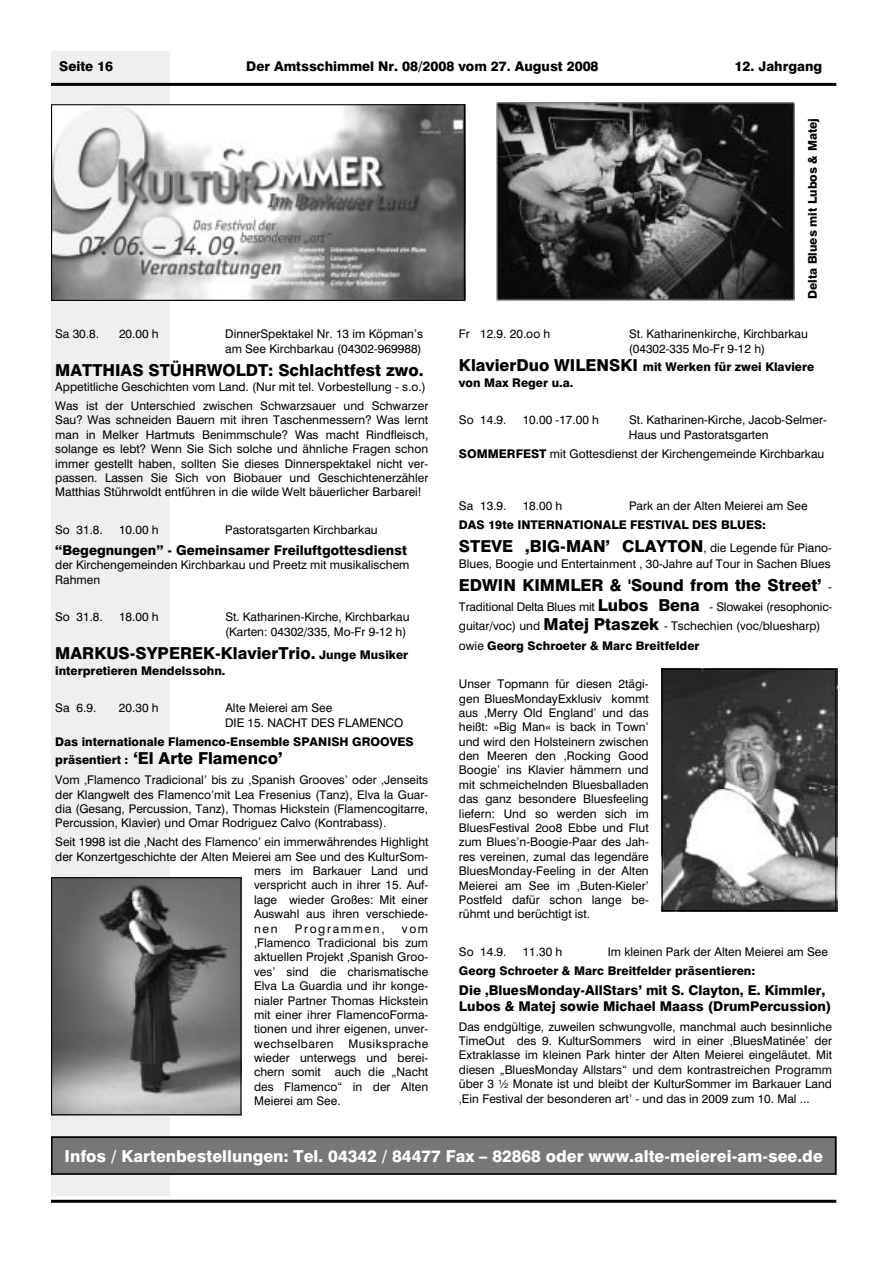
<style>
.page{position:relative;width:893px;height:1263px;background:#fff}
.page>*{position:absolute;margin:0;border:0;box-sizing:border-box;transform-origin:0 0}
.t1{font:16.5px "Swis 721 Hv BT";color:#000}
.t2{font:16.5px "Swis 721 Hv BT";color:#fff}
.t3{font:13.5px/16.2px "Swis 721 Hv BT";color:#000}
.t4{font:12px/14.4px "Swis 721 BT";color:#000}
.t5{font:12px/15.5px "Swis 721 Hv BT";color:#000}
.t6{font:12px "Swis 721 BT";letter-spacing:.14em;color:#000}
.s1{font-size:12px}
.s2{font-size:16.5px}
.s3{font-family:"Swis 721 Hv BT"}
.s4{font-family:"Swis 721 BT";font-size:12px}
.s5{font-family:"Swis 721 Hv BT";font-size:16.5px}
.s6{font-family:"Swis 721 BT"}
</style>
<div class="page">
<div style="left:51px;top:51px;width:119px;height:1144px;background:#efefef"></div>
<hr style="left:51px;top:1200px;width:785px;height:3px;background:#000">
<hr style="left:51px;top:83px;width:785px;height:3px;background:#000">
<svg style="left:51px;top:1136px;width:785px;height:39px;background:#6d6d6d"></svg>
<svg style="left:51px;top:104px;width:414px;height:197px"></svg>
<img style="left:496px;top:103px;width:299px;height:198px">
<svg style="left:51px;top:877px;width:190px;height:238px;background:#707070"></svg>
<svg style="left:661px;top:669px;width:175px;height:242px;background:#696969"></svg>
<p class="t3" style="left:59px;top:60px;width:56px">Seite 16</p>
<p class="t3" style="left:246px;top:60px;width:354px">Der Amtsschimmel Nr. 08/2008 vom 27. August 2008</p>
<p class="t3" style="left:734px;top:60px;width:89px">12. Jahrgang</p>
<p class="t4" style="left:55px;top:328px;width:45px">Sa 30.8.</p>
<p class="t4" style="left:119px;top:328px;width:41px">20.00 h</p>
<p class="t4" style="left:225px;top:328px;width:199px">DinnerSpektakel Nr. 13 im Köpman’s am See Kirchbarkau (04302-969988)</p>
<h1 class="t1" style="left:55px;top:364px;width:370px">MATTHIAS STÜHRWOLDT: Schlachtfest zwo.</h1>
<p class="t4" style="left:55px;top:379px;width:374px;line-height:18.8px">Appetitliche Geschichten vom Land. (Nur mit tel. Vorbestellung - s.o.)<br>Was ist der Unterschied zwischen Schwarzsauer und Schwarzer</p>
<p class="t4" style="left:55px;top:414px;width:374px;text-align:justify">Sau? Was schneiden Bauern mit ihren Taschenmessern? Was lernt man in Melker Hartmuts Benimmschule? Was macht Rindfleisch, solange es lebt? Wenn Sie Sich solche und ähnliche Fragen schon immer gestellt haben, sollten Sie dieses Dinnerspektakel nicht ver&shy;passen. Lassen Sie Sich von Biobauer und Geschichtenerzähler Matthias Stührwoldt entführen in die wilde Welt bäuerlicher Barbarei!</p>
<p class="t4" style="left:55px;top:524px;width:49px">So 31.8.</p>
<p class="t4" style="left:119px;top:524px;width:41px">10.00 h</p>
<p class="t4" style="left:225px;top:524px;width:154px">Pastoratsgarten Kirchbarkau</p>
<p class="t3" style="left:55px;top:543px;width:353px">“Begegnungen” - Gemeinsamer Freiluftgottesdienst</p>
<p class="t4" style="left:55px;top:559px;width:356px">der Kirchengemeinden Kirchbarkau und Preetz mit musikalischem<br>Rahmen</p>
<p class="t4" style="left:55px;top:611px;width:49px">So 31.8.</p>
<p class="t4" style="left:119px;top:611px;width:41px">18.00 h</p>
<p class="t4" style="left:225px;top:611px;width:186px">St. Katharinen-Kirche, Kirchbarkau (Karten: 04302/335, Mo-Fr 9-12 h)</p>
<h1 class="t1" style="left:55px;top:647px;width:354px">MARKUS-SYPEREK-KlavierTrio. <span class="s1">Junge Musiker</span></h1>
<p class="t5" style="left:55px;top:664px;width:172px">interpretieren Mendelssohn.</p>
<p class="t4" style="left:55px;top:702px;width:43px">Sa 6.9.</p>
<p class="t4" style="left:119px;top:702px;width:41px">20.30 h</p>
<p class="t4" style="left:225px;top:702px;width:180px">Alte Meierei am See<br>DIE 15. NACHT DES FLAMENCO</p>
<p class="t5" style="left:55px;top:735px;width:360px">Das internationale Flamenco-Ensemble SPANISH GROOVES</p>
<h1 class="t1" style="left:55px;top:752px;width:229px"><span class="s1">präsentiert :</span> ‘El Arte Flamenco’</h1>
<p class="t4" style="left:55px;top:774px;width:374px;text-align:justify">Vom ‚Flamenco Tradicional’ bis zu ‚Spanish Grooves’ oder ‚Jenseits der Klangwelt des Flamenco’mit Lea Fresenius (Tanz), Elva la Guar&shy;dia (Gesang, Percussion, Tanz), Thomas Hickstein (Flamencogitarre, Percussion, Klavier) und Omar Rodriguez Calvo (Kontrabass).</p>
<p class="t4" style="left:55px;top:836px;width:375px">Seit 1998 ist die ‚Nacht des Flamenco’ ein immerwährendes Highlight</p>
<p class="t4" style="left:55px;top:850px;width:374px">der Konzertgeschichte der Alten Meierei am See und des KulturSom-</p>
<p class="t4" style="left:254px;top:865px;width:175px">mers im Barkauer Land und</p>
<p class="t4" style="left:254px;top:879px;width:175px">verspricht auch in ihrer 15. Auf-</p>
<p class="t4" style="left:254px;top:894px;width:175px">lage wieder Großes: Mit einer</p>
<p class="t4" style="left:254px;top:908px;width:176px">Auswahl aus ihren verschiede-</p>
<p class="t4" style="left:254px;top:922px;width:25px">nen</p>
<p class="t6" style="left:295px;top:924px;width:91px">Programmen,</p>
<p class="t4" style="left:254px;top:922px;width:176px;text-align:justify;text-indent:148px">vom ‚Flamenco Tradicional bis zum aktuellen Projekt ‚Spanish Groo&shy;ves’ sind die charismatische Elva La Guardia und ihr konge&shy;nialer Partner Thomas Hickstein mit einer ihrer FlamencoForma&shy;tionen und ihrer eigenen, unver&shy;wechselbaren Musiksprache wieder unterwegs und berei&shy;chern somit auch die „Nacht des Flamenco“ in der Alten Meierei am See.</p>
<p class="t5" style="left:806px;top:299px;width:182px;rotate:-90deg">Delta Blues mit Lubos &amp; Matej</p>
<p class="t4" style="left:459px;top:328px;width:93px">Fr 12.9. 20.oo h</p>
<p class="t4" style="left:629px;top:328px;width:180px">St. Katharinenkirche, Kirchbarkau (04302-335 Mo-Fr 9-12 h)</p>
<p class="t5" style="left:459px;top:361px;width:357px"><span class="s2">KlavierDuo WILENSKI</span> mit Werken für zwei Klaviere von Max Reger u.a.</p>
<p class="t4" style="left:459px;top:414px;width:49px">So 14.9.</p>
<p class="t4" style="left:522px;top:414px;width:78px">10.00 -17.00 h</p>
<p class="t4" style="left:629px;top:414px;width:199px">St. Katharinen-Kirche, Jacob-Selmer-<br>Haus und Pastoratsgarten</p>
<p class="t4" style="left:459px;top:448px;width:367px"><span class="s3">SOMMERFEST</span> mit Gottesdienst der Kirchengemeinde Kirchbarkau</p>
<p class="t4" style="left:459px;top:500px;width:49px">Sa 13.9.</p>
<p class="t4" style="left:522px;top:500px;width:41px">18.00 h</p>
<p class="t4" style="left:629px;top:500px;width:180px">Park an der Alten Meierei am See</p>
<p class="t5" style="left:459px;top:518px;width:308px">DAS 19te INTERNATIONALE FESTIVAL DES BLUES:</p>
<h1 class="t1" style="left:459px;top:540px;width:374px">STEVE ‚BIG-MAN’ CLAYTON<span class="s4">, die Legende für Piano-</span></h1>
<p class="t4" style="left:459px;top:557px;width:373px">Blues, Boogie und Entertainment , 30-Jahre auf Tour in Sachen Blues</p>
<h1 class="t1" style="left:459px;top:579px;width:374px">EDWIN KIMMLER &amp; 'Sound from the Street’ <span class="s4">-</span></h1>
<p class="t4" style="left:459px;top:598px;width:375px;line-height:19.8px">Traditional Delta Blues mit <span class="s5">Lubos Bena</span> - Slowakei (resophonic&shy;guitar/voc) und <span class="s5">Matej Ptaszek</span> - Tschechien (voc/bluesharp)</p>
<p class="t5" style="left:459px;top:640px;width:242px"><span class="s6">owie</span> Georg Schroeter &amp; Marc Breitfelder</p>
<p class="t4" style="left:459px;top:678px;width:191px;text-align:justify">Unser Topmann für diesen 2tägi&shy;gen BluesMondayExklusiv kommt aus ‚Merry Old England’ und das heißt: »Big Man« is back in Town’ und wird den Holsteinern zwischen den Meeren den ‚Rocking Good Boogie’ ins Klavier hämmern und mit schmeichelnden Bluesballaden das ganz besondere Bluesfeeling liefern: Und so werden sich im BluesFestival 2oo8 Ebbe und Flut zum Blues’n-Boogie-Paar des Jah&shy;res vereinen, zumal das legendäre BluesMonday-Feeling in der Alten Meierei am See im ‚Buten-Kieler’ Postfeld dafür schon lange be&shy;rühmt und berüchtigt ist.</p>
<p class="t4" style="left:459px;top:946px;width:49px">So 14.9.</p>
<p class="t4" style="left:522px;top:946px;width:41px">11.30 h</p>
<p class="t4" style="left:607px;top:946px;width:222px">Im kleinen Park der Alten Meierei am See</p>
<p class="t5" style="left:459px;top:964px;width:298px">Georg Schroeter &amp; Marc Breitfelder präsentieren:</p>
<p class="t3" style="left:459px;top:984px;width:374px">Die ‚BluesMonday-AllStars’ mit S. Clayton, E. Kimmler,<br>Lubos &amp; Matej sowie Michael Maass (DrumPercussion)</p>
<p class="t4" style="left:459px;top:1021px;width:374px;text-align:justify">Das endgültige, zuweilen schwungvolle, manchmal auch besinnliche TimeOut des 9. KulturSommers wird in einer ‚BluesMatinée’ der Extraklasse im kleinen Park hinter der Alten Meierei eingeläutet. Mit diesen „BluesMonday Allstars“ und dem kontrastreichen Programm über 3 ½ Monate ist und bleibt der KulturSommer im Barkauer Land ‚Ein Festival der besonderen art’ - und das in 2009 zum 10. Mal ...</p>
<h1 class="t2" style="left:64px;top:1150px;width:759px">Infos / Kartenbestellungen: Tel. 04342 / 84477 Fax – 82868 oder www.alte-meierei-am-see.de</h1>
</div>
